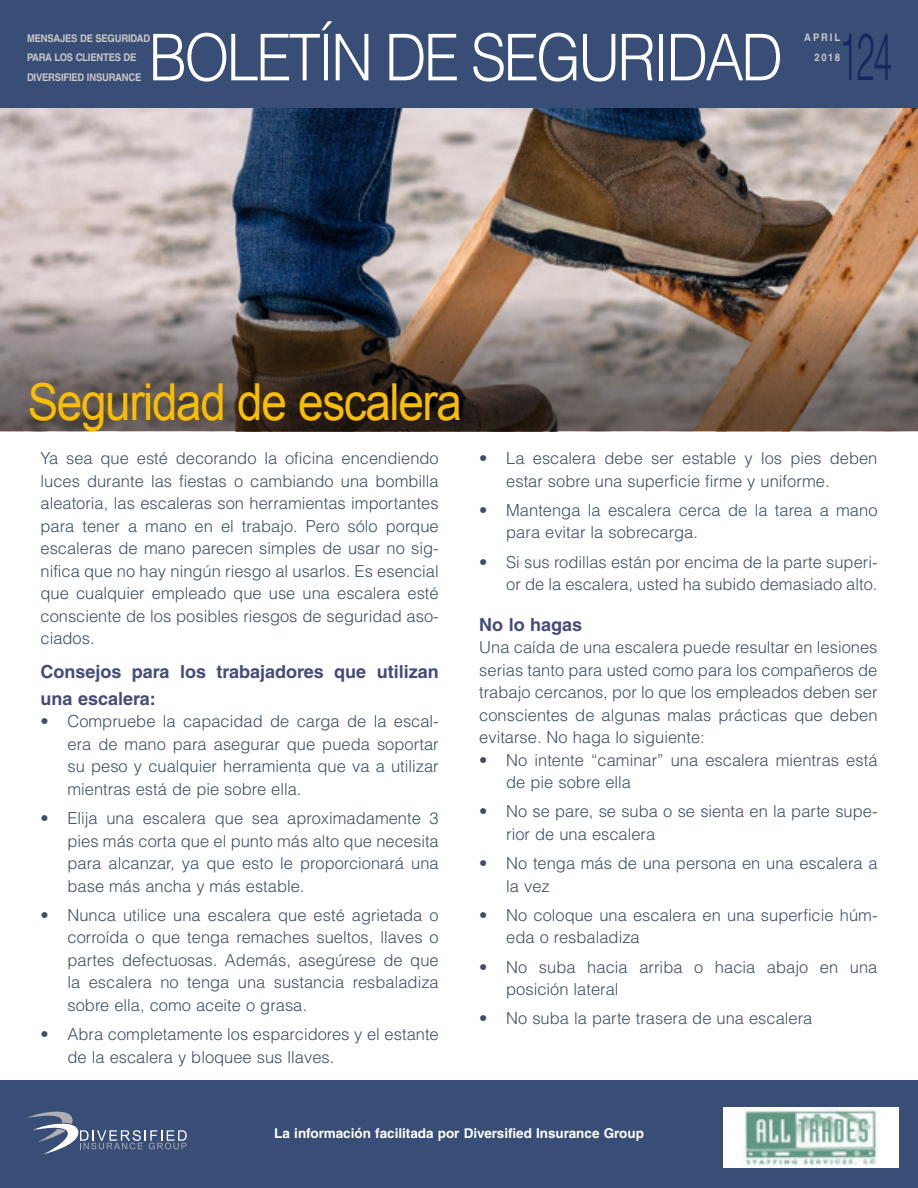
<style>
.page{position:relative;width:918px;height:1188px;background:#fff}
.page>*{position:absolute;margin:0;border:0;box-sizing:border-box;transform-origin:0 0}
.t1{font:300 64.5px "Helvetica LT Std";letter-spacing:-.05em;color:#fff;scale:.9 1}
.t2{font:51px "Arial";letter-spacing:-.03em;color:#f9bd03;scale:.9 1}
.t3{font:700 18px/27px "Helvetica LT Std";color:#464b7a}
.t4{font:300 16.5px/22.5px "Helvetica LT Std";color:#3e4f63}
.t5{font:700 13.5px "Helvetica LT Std";color:#fff}
.t6{font:700 10.5px/19.5px "Helvetica LT Std";letter-spacing:-.02em;color:#cac8c7;scale:.9 1}
.t7{font:700 10.5px/19.5px "Helvetica LT Std";letter-spacing:.2em;color:#cac8c7;text-align:right;scale:.9 1}
.s1{font-size:66px;color:#16275f}
</style>
<div class="page">
<div style="left:1px;top:1px;width:916px;height:106px;background:#394e77"></div>
<div style="left:0;top:0;width:918px;height:108px;border:2px solid #394e77"></div>
<img style="left:0;top:108px;width:918px;height:324px">
<div style="left:1px;top:1081px;width:916px;height:106px;background:#394e77"></div>
<div style="left:0;top:1080px;width:918px;height:108px;border:2px solid #394e77"></div>
<svg style="left:1px;top:297px;width:916px;height:134px;background:#6f6159"></svg>
<div style="left:723px;top:1107px;width:176px;height:61px;background:#fff"></div>
<img style="left:744px;top:1107px;width:134px;height:59px">
<svg style="left:27px;top:1111px;width:160px;height:43px"></svg>
<h1 class="t1" style="left:148px;top:21px;width:828px">BOLETÍN DE SEGURIDAD <span class="s1">124</span></h1>
<p class="t7" style="left:804px;top:29px;width:41px">APRIL<br>2018</p>
<p class="t6" style="left:27px;top:29px;width:138px">MENSAJES DE SEGURIDAD<br>PARA LOS CLIENTES DE<br>DIVERSIFIED INSURANCE</p>
<h2 class="t2" style="left:28px;top:383px;width:484px">Seguridad de escalera</h2>
<p class="t4" style="left:40px;top:447px;width:400px;text-align:justify">Ya sea que esté decorando la oficina encendiendo luces durante las fiestas o cambiando una bombilla aleatoria, las escaleras son herramientas importantes para tener a mano en el trabajo. Pero sólo porque escaleras de mano parecen simples de usar no sig&shy;nifica que no hay ningún riesgo al usarlos. Es esencial que cualquier empleado que use una escalera esté consciente de los posibles riesgos de seguridad aso&shy;ciados.</p>
<p class="t3" style="left:40px;top:660px;width:400px">Consejos para los trabajadores que utilizan una escalera:</p>
<p class="t4" style="left:68px;top:710px;width:373px;text-align:justify;text-indent:-27px">• Compruebe la capacidad de carga de la escal&shy;era de mano para asegurar que pueda soportar su peso y cualquier herramienta que va a utilizar mientras está de pie sobre ella.</p>
<p class="t4" style="left:68px;top:807px;width:373px;text-align:justify;text-indent:-27px">• Elija una escalera que sea aproximadamente 3 pies más corta que el punto más alto que necesita para alcanzar, ya que esto le proporcionará una base más ancha y más estable.</p>
<p class="t4" style="left:68px;top:904px;width:373px;text-align:justify;text-indent:-27px">• Nunca utilice una escalera que esté agrietada o corroída o que tenga remaches sueltos, llaves o partes defectuosas. Además, asegúrese de que la escalera no tenga una sustancia resbaladiza sobre ella, como aceite o grasa.</p>
<p class="t4" style="left:68px;top:1023px;width:373px;text-indent:-27px">• Abra completamente los esparcidores y el estante de la escalera y bloquee sus llaves.</p>
<p class="t4" style="left:506px;top:447px;width:373px;text-indent:-27px">• La escalera debe ser estable y los pies deben estar sobre una superficie firme y uniforme.</p>
<p class="t4" style="left:506px;top:499px;width:373px;text-indent:-27px">• Mantenga la escalera cerca de la tarea a mano para evitar la sobrecarga.</p>
<p class="t4" style="left:479px;top:551px;width:400px;text-align:right">• Si sus rodillas están por encima de la parte superi&shy;or de la escalera, usted ha subido demasiado alto.</p>
<p class="t3" style="left:479px;top:612px;width:104px">No lo hagas</p>
<p class="t4" style="left:479px;top:636px;width:400px;text-align:justify">Una caída de una escalera puede resultar en lesiones serias tanto para usted como para los compañeros de trabajo cercanos, por lo que los empleados deben ser conscientes de algunas malas prácticas que deben evitarse. No haga lo siguiente:</p>
<p class="t4" style="left:506px;top:749px;width:373px;text-indent:-27px">• No intente “caminar” una escalera mientras está de pie sobre ella</p>
<p class="t4" style="left:506px;top:800px;width:373px;text-indent:-27px">• No se pare, se suba o se sienta en la parte supe&shy;rior de una escalera</p>
<p class="t4" style="left:506px;top:852px;width:373px;text-indent:-27px">• No tenga más de una persona en una escalera a la vez</p>
<p class="t4" style="left:506px;top:904px;width:373px;text-indent:-27px">• No coloque una escalera en una superficie húm&shy;eda o resbaladiza</p>
<p class="t4" style="left:506px;top:956px;width:373px;text-indent:-27px">• No suba hacia arriba o hacia abajo en una posición lateral</p>
<p class="t4" style="left:479px;top:1007px;width:335px">• No suba la parte trasera de una escalera</p>
<p class="t5" style="left:274px;top:1128px;width:371px">La información facilitada por Diversified Insurance Group</p>
</div>
